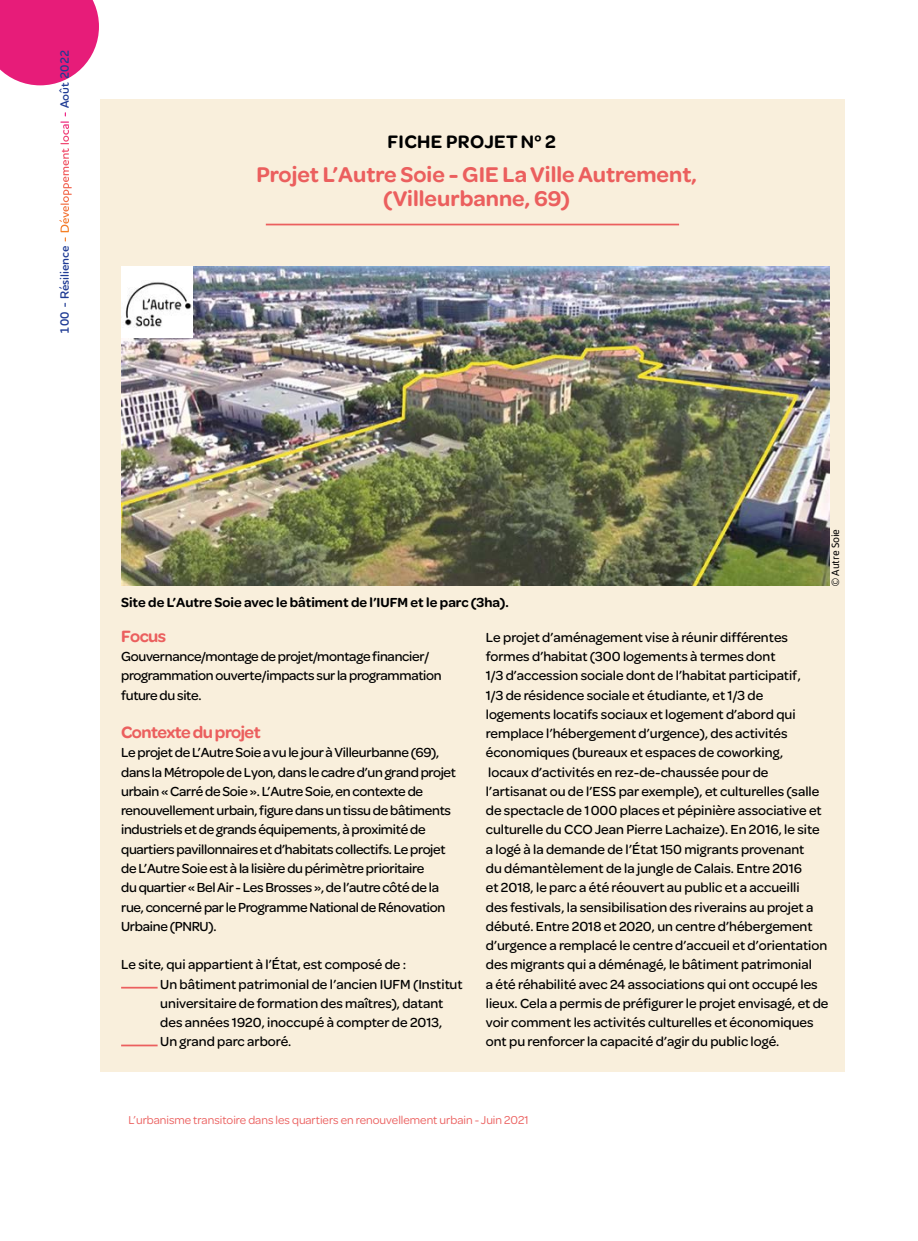
<style>
.page{position:relative;width:918px;height:1241px;background:#fff}
.page>*{position:absolute;margin:0;border:0;box-sizing:border-box;transform-origin:0 0}
.t1{font:600 22.75px/24.5px "Omnes";color:#eb5f5e;text-align:center}
.t2{font:600 19.25px "Omnes";letter-spacing:.02em;color:#000}
.t3{font:600 17.5px "Omnes";letter-spacing:-.03em;color:#eb5f5e}
.t4{font:500 14px/19.2px "Omnes";color:#000}
.t5{font:500 14px/19.2px "Omnes";letter-spacing:-.02em;color:#000}
.t6{font:600 14px "Omnes";color:#000}
.t7{font:12.25px "Omnes";color:#eb5f5e}
.t8{font:600 12.25px "Houschka Rounded";color:#1f3b94}
.t9{font:10.5px "Asap";letter-spacing:-.01em;color:#000}
.s1{color:#fff}
.s2{font-weight:600}
</style>
<div class="page">
<svg style="left:0;top:0;width:99px;height:85px;background:#e93688"></svg>
<div style="left:100px;top:99px;width:744px;height:972px;background:#f9efdc"></div>
<hr style="left:266px;top:224px;width:413px;height:1px;background:#eb5f5e">
<img style="left:121px;top:266px;width:708px;height:319px">
<hr style="left:121px;top:986px;width:37px;height:2px;background:#eb5f5e">
<hr style="left:121px;top:1044px;width:37px;height:2px;background:#eb5f5e">
<div style="left:121px;top:266px;width:72px;height:72px;background:#fff"></div>
<img style="left:125px;top:282px;width:67px;height:45px">
<p class="t8" style="left:57px;top:333px;width:285px;rotate:-90deg">100 - Résilience <span class="s1">- Développement local -</span> Août 2022</p>
<p class="t2" style="left:387px;top:128px;width:170px">FICHE PROJET N° 2</p>
<p class="t1" style="left:256px;top:160px;width:442px">Projet L’Autre Soie - GIE La Ville Autrement, (Villeurbanne, 69)</p>
<p class="t9" style="left:828px;top:585px;width:58px;rotate:-90deg">© Autre Soie</p>
<p class="t6" style="left:121px;top:592px;width:389px">Site de L’Autre Soie avec le bâtiment de l’IUFM et le parc (3ha).</p>
<p class="t3" style="left:121px;top:623px;width:47px">Focus</p>
<p class="t5" style="left:121px;top:645px;width:322px">Gouvernance/montage de projet/montage financier/ programmation ouverte/impacts sur la programmation future du site.</p>
<p class="t3" style="left:121px;top:720px;width:141px">Contexte du projet</p>
<p class="t5" style="left:121px;top:742px;width:336px">Le projet de L’Autre Soie a vu le jour à Villeurbanne (69), dans la Métropole de Lyon, dans le cadre d’un grand projet urbain « Carré de Soie ». L’Autre Soie, en contexte de renouvellement urbain, figure dans un tissu de bâtiments industriels et de grands équipements, à proximité de quartiers pavillonnaires et d’habitats collectifs. Le projet de L’Autre Soie est à la lisière du périmètre prioritaire<br>du quartier « Bel Air - Les Brosses », de l’autre côté de la rue, concerné par le Programme National de Rénovation Urbaine (PNRU).</p>
<p class="t4" style="left:160px;top:953px;width:304px;text-indent:-39px">Le site, qui appartient à l’État, est composé de :<br>Un bâtiment patrimonial de l’ancien IUFM (Institut universitaire de formation des maîtres), datant des années 1920, inoccupé à compter de 2013, Un grand parc arboré.</p>
<p class="t4" style="left:486px;top:626px;width:344px">Le projet d’aménagement vise à réunir différentes formes d’habitat (300 logements à termes dont<br>1/3 d’accession sociale dont de l’habitat participatif,<br>1/3 de résidence sociale et étudiante, et 1/3 de logements locatifs sociaux et logement d’abord qui remplace l’hébergement d’urgence), des activités économiques (bureaux et espaces de coworking,<br>locaux d’activités en rez-de-chaussée pour de l’artisanat ou de l’ESS par exemple), et culturelles (salle de spectacle de 1 000 places et pépinière associative et culturelle du CCO Jean Pierre Lachaize). En 2016, le site a logé à la demande de l’État 150 migrants provenant<br>du démantèlement de la jungle de Calais. Entre 2016<br>et 2018, le parc a été réouvert au public et a accueilli<br>des festivals, la sensibilisation des riverains au projet a débuté. Entre 2018 et 2020, un centre d’hébergement d’urgence a remplacé le centre d’accueil et d’orientation des migrants qui a déménagé, le bâtiment patrimonial<br>a été réhabilité avec 24 associations qui ont occupé les lieux. Cela a permis de préfigurer le projet envisagé, et de voir comment les activités culturelles et économiques ont pu renforcer la capacité d’agir du public logé.</p>
<p class="t7" style="left:100px;top:1111px;width:430px"><span class="s2">104</span> • L’urbanisme transitoire dans les quartiers en renouvellement urbain - Juin 2021</p>
</div>
